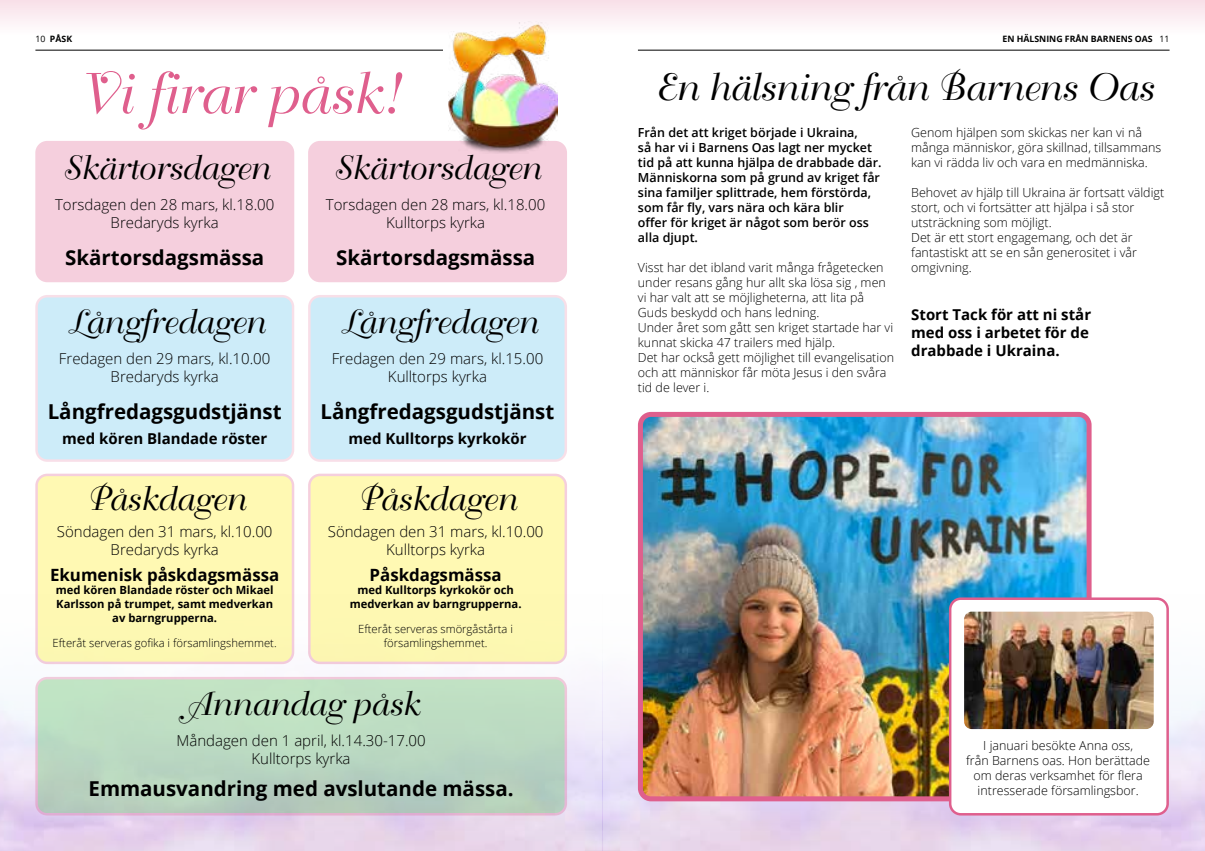
<style>
.page{position:relative;width:1205px;height:851px;background:#fff}
.page>*{position:absolute;margin:0;border:0;box-sizing:border-box;transform-origin:0 0}
.t1{font:56.62px "Bellevue";color:#df5f8d}
.t2{font:37.5px "Bellevue";color:#000}
.t3{font:33px "Bellevue";color:#000}
.t4{font:700 20.5px "Open Sans";color:#000}
.t5{font:700 16.88px "Open Sans";color:#000}
.t6{font:300 15px/18px "Open Sans";color:#000;text-align:center}
.t7{font:700 15px/18px "Open Sans";color:#000}
.t8{font:300 12.5px/15px "Open Sans";color:#000}
.t9{font:600 12.5px/15px "Open Sans";color:#000}
.t10{font:700 11.25px/13.8px "Open Sans";color:#000;text-align:center}
.t11{font:300 11.25px/13.5px "Open Sans";color:#000;text-align:center}
.t12{font:700 8.75px "Open Sans";color:#000}
.s1{font-weight:400}
</style>
<div class="page">
<img style="left:0;top:582px;width:1205px;height:268px">
<div style="left:0;top:0;width:1205px;height:35px;background:linear-gradient(to right,#fbeef3,#fbeff3)"></div>
<hr style="left:35px;top:50px;width:408px;height:1px;background:#000">
<hr style="left:638px;top:50px;width:531px;height:1px;background:#000">
<img style="left:640px;top:418px;width:445px;height:380px">
<div style="left:638px;top:412px;width:453px;height:389px;border:5px solid #df5f8d;border-radius:11px"></div>
<div style="left:309px;top:142px;width:257px;height:139px;background:#f5cfdd;border-radius:11px"></div>
<div style="left:308px;top:141px;width:259px;height:141px;border:2px solid #df5f8d;border-radius:11px"></div>
<div style="left:37px;top:142px;width:256px;height:139px;background:#f5cfdd;border-radius:11px"></div>
<div style="left:35px;top:141px;width:259px;height:141px;border:2px solid #df5f8d;border-radius:11px"></div>
<div style="left:37px;top:296px;width:256px;height:164px;background:#cdecf9;border-radius:11px"></div>
<div style="left:35px;top:295px;width:259px;height:167px;border:2px solid #df5f8d;border-radius:11px"></div>
<div style="left:37px;top:475px;width:256px;height:187px;background:#fff9b3;border-radius:11px"></div>
<div style="left:35px;top:473px;width:259px;height:191px;border:2px solid #df5f8d;border-radius:11px"></div>
<div style="left:37px;top:678px;width:529px;height:136px;background:linear-gradient(to bottom,#c3e6c6,#b3cbbd);border-radius:11px"></div>
<div style="left:35px;top:676px;width:532px;height:139px;border:2px solid #df5f8d;border-radius:11px"></div>
<div style="left:309px;top:296px;width:257px;height:164px;background:#cdecf9;border-radius:11px"></div>
<div style="left:308px;top:295px;width:259px;height:167px;border:2px solid #df5f8d;border-radius:11px"></div>
<div style="left:309px;top:475px;width:257px;height:187px;background:#fff9b3;border-radius:11px"></div>
<div style="left:308px;top:473px;width:259px;height:191px;border:2px solid #df5f8d;border-radius:11px"></div>
<img style="left:449px;top:21px;width:108px;height:132px">
<div style="left:950px;top:598px;width:217px;height:216px;background:#fff;border-radius:11px"></div>
<div style="left:949px;top:597px;width:220px;height:218px;border:2px solid #df5f8d;border-radius:11px"></div>
<img style="left:964px;top:611px;width:189px;height:118px">
<p class="t12" style="left:35px;top:33px;width:38px"><span class="s1">10</span> PÅSK</p>
<p class="t12" style="left:1002px;top:33px;width:169px">EN HÄLSNING FRÅN BARNENS OAS <span class="s1">11</span></p>
<h1 class="t1" style="left:75px;top:62px;width:319px">Vi firar påsk!</h1>
<h2 class="t2" style="left:654px;top:66px;width:498px">En hälsning från Barnens Oas</h2>
<h3 class="t3" style="left:61px;top:150px;width:209px">Skärtorsdagen</h3>
<p class="t6" style="left:55px;top:195px;width:221px">Torsdagen den 28 mars, kl.18.00<br>Bredaryds kyrka</p>
<h3 class="t4" style="left:65px;top:243px;width:201px">Skärtorsdagsmässa</h3>
<h3 class="t3" style="left:66px;top:303px;width:199px">Långfredagen</h3>
<p class="t6" style="left:59px;top:349px;width:213px">Fredagen den 29 mars, kl.10.00<br>Bredaryds kyrka</p>
<h3 class="t4" style="left:48px;top:397px;width:235px">Långfredagsgudstjänst</h3>
<p class="t7" style="left:62px;top:429px;width:207px">med kören Blandade röster</p>
<h3 class="t3" style="left:85px;top:480px;width:160px">Påskdagen</h3>
<p class="t6" style="left:57px;top:522px;width:217px">Söndagen den 31 mars, kl.10.00<br>Bredaryds kyrka</p>
<h3 class="t5" style="left:50px;top:562px;width:231px">Ekumenisk påskdagsmässa</h3>
<p class="t10" style="left:56px;top:583px;width:219px">med kören Blandade röster och Mikael<br>Karlsson på trumpet, samt medverkan av barngrupperna.</p>
<p class="t11" style="left:53px;top:635px;width:226px">Efteråt serveras gofika i församlingshemmet.</p>
<p class="t9" style="left:638px;top:125px;width:245px">Från det att kriget började i Ukraina,<br>så har vi i Barnens Oas lagt ner mycket tid på att kunna hjälpa de drabbade där.<br>Människorna som på grund av kriget får sina familjer splittrade, hem förstörda, som får fly, vars nära och kära blir<br>offer för kriget är något som berör oss alla djupt.</p>
<p class="t8" style="left:638px;top:260px;width:258px">Visst har det ibland varit många frågetecken under resans gång hur allt ska lösa sig , men vi har valt att se möjligheterna, att lita på Guds beskydd och hans ledning.<br>Under året som gått sen kriget startade har vi kunnat skicka 47 trailers med hjälp.<br>Det har också gett möjlighet till evangelisation och att människor får möta Jesus i den svåra tid de lever i.</p>
<p class="t8" style="left:911px;top:125px;width:252px">Genom hjälpen som skickas ner kan vi nå många människor, göra skillnad, tillsammans kan vi rädda liv och vara en medmänniska.</p>
<p class="t8" style="left:911px;top:185px;width:255px">Behovet av hjälp till Ukraina är fortsatt väldigt stort, och vi fortsätter att hjälpa i så stor utsträckning som möjligt.<br>Det är ett stort engagemang, och det är fantastiskt att se en sån generositet i vår omgivning.</p>
<p class="t7" style="left:911px;top:305px;width:181px">Stort Tack för att ni står med oss i arbetet för de drabbade i Ukraina.</p>
<h3 class="t3" style="left:332px;top:150px;width:209px">Skärtorsdagen</h3>
<p class="t6" style="left:326px;top:195px;width:221px">Torsdagen den 28 mars, kl.18.00<br>Kulltorps kyrka</p>
<h3 class="t4" style="left:336px;top:243px;width:201px">Skärtorsdagsmässa</h3>
<h3 class="t3" style="left:339px;top:303px;width:199px">Långfredagen</h3>
<p class="t6" style="left:332px;top:349px;width:213px">Fredagen den 29 mars, kl.15.00<br>Kulltorps kyrka</p>
<h3 class="t4" style="left:320px;top:397px;width:235px">Långfredagsgudstjänst</h3>
<p class="t7" style="left:348px;top:429px;width:180px">med Kulltorps kyrkokör</p>
<h3 class="t3" style="left:356px;top:480px;width:160px">Påskdagen</h3>
<p class="t6" style="left:328px;top:522px;width:217px">Söndagen den 31 mars, kl.10.00<br>Kulltorps kyrka</p>
<h3 class="t5" style="left:369px;top:562px;width:134px">Påskdagsmässa</h3>
<p class="t10" style="left:350px;top:583px;width:173px">med Kulltorps kyrkokör och medverkan av barngrupperna.</p>
<p class="t11" style="left:358px;top:622px;width:156px">Efteråt serveras smörgåstårta i församlingshemmet.</p>
<h3 class="t3" style="left:184px;top:685px;width:235px">Annandag påsk</h3>
<p class="t6" style="left:176px;top:730px;width:251px">Måndagen den 1 april, kl.14.30-17.00<br>Kulltorps kyrka</p>
<h3 class="t4" style="left:89px;top:774px;width:427px">Emmausvandring med avslutande mässa.</h3>
<p class="t8" style="left:966px;top:737px;width:185px;text-align:center">I januari besökte Anna oss,<br>från Barnens oas. Hon berättade om deras verksamhet för flera intresserade församlingsbor.</p>
</div>
